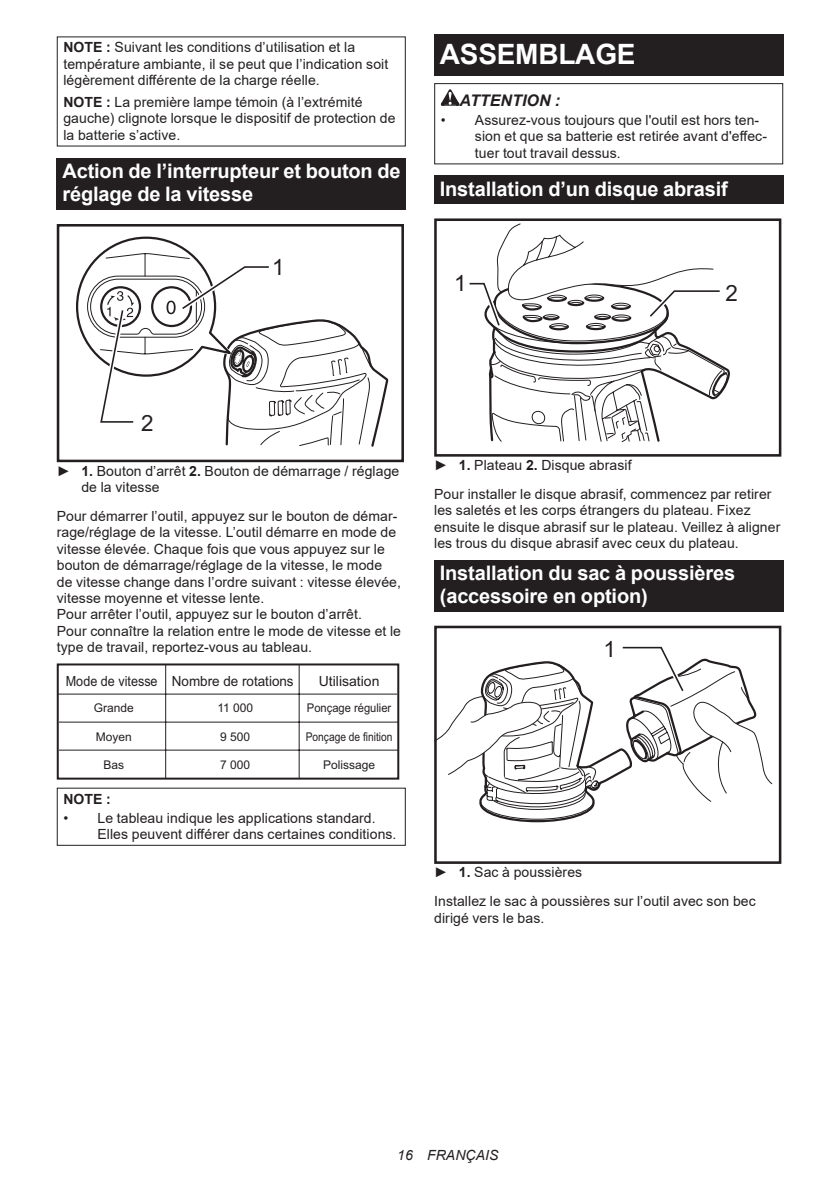
<style>
.page{position:relative;width:840px;height:1191px;background:#fff}
.page>*{position:absolute;margin:0;border:0;box-sizing:border-box;transform-origin:0 0}
.t1{font:700 28px "Arial";letter-spacing:-.01em;color:#fff}
.t2{font:22.4px "Arial";color:#231f20}
.t3{font:700 20px/23.4px "Arial";letter-spacing:-.01em;color:#fff}
.t4{font:italic 700 16px "Arial";letter-spacing:.005em;color:#231f20}
.t5{font:14px/16.4px "Arial";letter-spacing:.005em;color:#231f20}
.t6{font:14px "Arial";letter-spacing:.005em;color:#231f20;scale:.9 1}
.t7{font:italic 14px "Arial";letter-spacing:.005em;color:#231f20}
.t8{font:700 14px "Arial";color:#231f20}
.t9{font:12px "Arial";color:#231f20}
.t10{font:12px "Arial";color:#231f20;scale:.85 1}
.t11{font:12px "Arial";color:#231f20;scale:.93 1}
.s1{font-weight:700}
</style>
<div class="page">
<div style="left:57px;top:158px;width:348px;height:52px;background:#231f20"></div>
<div style="left:57px;top:224px;width:347px;height:238px;border:3px solid #231f20"></div>
<svg style="left:75px;top:236px;width:312px;height:226px"></svg>
<div style="left:57px;top:663px;width:342px;height:116px;border:2px solid #231f20"></div>
<hr style="left:165px;top:664px;width:1px;height:114px;background:#231f20">
<hr style="left:298px;top:665px;width:1px;height:113px;background:#231f20">
<hr style="left:58px;top:693px;width:339px;height:1px;background:#231f20">
<hr style="left:59px;top:721px;width:339px;height:1px;background:#231f20">
<hr style="left:59px;top:749px;width:339px;height:1px;background:#231f20">
<div style="left:434px;top:34px;width:348px;height:41px;background:#231f20"></div>
<svg style="left:440px;top:89px;width:19px;height:17px"></svg>
<div style="left:434px;top:83px;width:348px;height:81px;border:1px solid #231f20"></div>
<div style="left:434px;top:176px;width:348px;height:28px;background:#231f20"></div>
<div style="left:434px;top:218px;width:347px;height:238px;border:3px solid #231f20"></div>
<svg style="left:464px;top:223px;width:266px;height:233px"></svg>
<div style="left:434px;top:559px;width:348px;height:52px;background:#231f20"></div>
<div style="left:434px;top:625px;width:347px;height:239px;border:3px solid #231f20"></div>
<svg style="left:434px;top:643px;width:338px;height:180px"></svg>
<p class="t5" style="left:63px;top:39px;width:326px"><span class="s1">NOTE :</span> Suivant les conditions d’utilisation et la température ambiante, il se peut que l’indication soit légèrement différente de la charge réelle.</p>
<p class="t5" style="left:63px;top:94px;width:333px"><span class="s1">NOTE :</span> La première lampe témoin (à l’extrémité gauche) clignote lorsque le dispositif de protection de la batterie s’active.</p>
<h3 class="t3" style="left:62px;top:159px;width:339px">Action de l’interrupteur et bouton de réglage de la vitesse</h3>
<h2 class="t2" style="left:272px;top:252px;width:14px">1</h2>
<h1 class="t1" style="left:439px;top:34px;width:197px">ASSEMBLAGE</h1>
<p class="t4" style="left:459px;top:89px;width:102px">ATTENTION :</p>
<p class="t5" style="left:474px;top:112px;width:293px;text-indent:-34px">• Assurez-vous toujours que l'outil est hors ten&shy;sion et que sa batterie est retirée avant d'effec&shy;tuer tout travail dessus.</p>
<h3 class="t3" style="left:439px;top:177px;width:289px">Installation d’un disque abrasif</h3>
<h2 class="t2" style="left:454px;top:267px;width:14px">1</h2>
<h2 class="t2" style="left:725px;top:278px;width:14px">2</h2>
<h2 class="t2" style="left:141px;top:408px;width:14px">2</h2>
<p class="t5" style="left:81px;top:462px;width:319px;text-indent:-25px">► <span class="s1">1.</span> Bouton d’arrêt <span class="s1">2.</span> Bouton de démarrage / réglage de la vitesse</p>
<p class="t5" style="left:57px;top:508px;width:345px">Pour démarrer l’outil, appuyez sur le bouton de démar&shy;rage/réglage de la vitesse. L’outil démarre en mode de vitesse élevée. Chaque fois que vous appuyez sur le bouton de démarrage/réglage de la vitesse, le mode de vitesse change dans l’ordre suivant : vitesse élevée, vitesse moyenne et vitesse lente.<br>Pour arrêter l’outil, appuyez sur le bouton d’arrêt.<br>Pour connaître la relation entre le mode de vitesse et le type de travail, reportez-vous au tableau.</p>
<p class="t6" style="left:66px;top:672px;width:254px">Mode de vitesse Nombre de rotations</p>
<p class="t5" style="left:318px;top:673px;width:62px">Utilisation</p>
<p class="t9" style="left:94px;top:700px;width:42px">Grande</p>
<p class="t9" style="left:96px;top:729px;width:38px">Moyen</p>
<p class="t9" style="left:103px;top:757px;width:22px">Bas</p>
<p class="t9" style="left:217px;top:700px;width:37px">11 000</p>
<p class="t11" style="left:307px;top:700px;width:92px">Ponçage régulier</p>
<p class="t9" style="left:220px;top:729px;width:32px">9 500</p>
<p class="t9" style="left:220px;top:757px;width:32px">7 000</p>
<p class="t10" style="left:305px;top:729px;width:104px">Ponçage de finition</p>
<p class="t9" style="left:323px;top:757px;width:54px">Polissage</p>
<p class="t8" style="left:63px;top:788px;width:49px">NOTE :</p>
<p class="t5" style="left:97px;top:809px;width:300px;text-indent:-34px">• Le tableau indique les applications standard.<br>Elles peuvent différer dans certaines conditions.</p>
<p class="t5" style="left:434px;top:451px;width:339px;line-height:28.8px">► <span class="s1">1.</span> Plateau <span class="s1">2.</span> Disque abrasif<br>Pour installer le disque abrasif, commencez par retirer</p>
<p class="t5" style="left:434px;top:502px;width:347px">les saletés et les corps étrangers du plateau. Fixez ensuite le disque abrasif sur le plateau. Veillez à aligner les trous du disque abrasif avec ceux du plateau.</p>
<h3 class="t3" style="left:439px;top:561px;width:296px">Installation du sac à poussières (accessoire en option)</h3>
<h2 class="t2" style="left:603px;top:634px;width:14px">1</h2>
<p class="t5" style="left:434px;top:858px;width:323px;line-height:28.8px">► <span class="s1">1.</span> Sac à poussières<br>Installez le sac à poussières sur l’outil avec son bec</p>
<p class="t5" style="left:434px;top:909px;width:112px">dirigé vers le bas.</p>
<p class="t7" style="left:397px;top:1146px;width:103px">16 FRANÇAIS</p>
</div>
